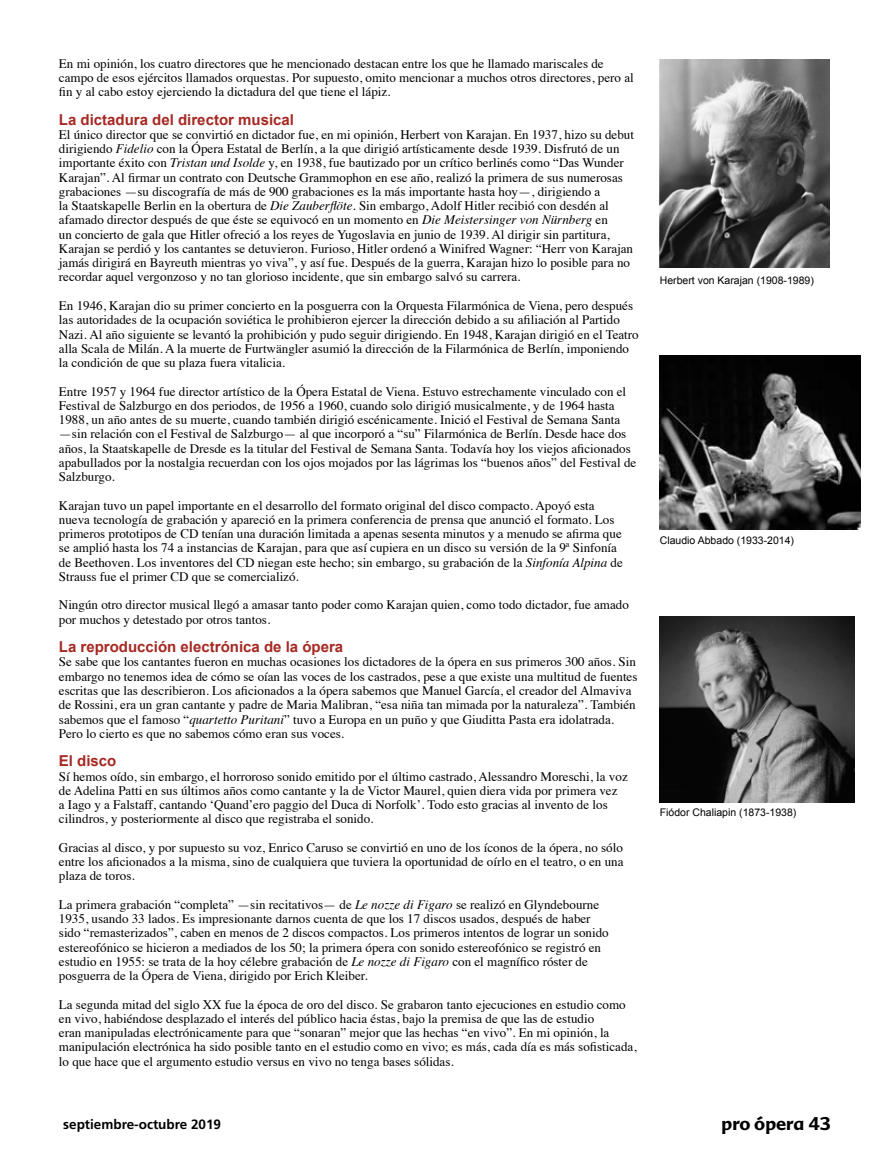
<style>
.page{position:relative;width:893px;height:1170px;background:#fff}
.page>*{position:absolute;margin:0;border:0;box-sizing:border-box;transform-origin:0 0}
.t1{font:700 18px "Advert";color:#000}
.t2{font:700 15px "Arial";color:#a62822}
.t3{font:700 13.5px "Frutiger";color:#000}
.t4{font:13.05px/14.2px "Times";color:#000}
.t5{font:10.5px "Arial";color:#000}
.s1{font-style:italic}
</style>
<div class="page">
<img style="left:659px;top:59px;width:170px;height:209px">
<img style="left:660px;top:355px;width:201px;height:175px">
<img style="left:660px;top:617px;width:195px;height:185px">
<p class="t4" style="left:59px;top:55px;width:576px">En mi opinión, los cuatro directores que he mencionado destacan entre los que he llamado mariscales de campo de esos ejércitos llamados orquestas. Por supuesto, omito mencionar a muchos otros directores, pero al fin y al cabo estoy ejerciendo la dictadura del que tiene el lápiz.</p>
<p class="t2" style="left:59px;top:109px;width:237px">La dictadura del director musical</p>
<p class="t4" style="left:59px;top:126px;width:577px">El único director que se convirtió en dictador fue, en mi opinión, Herbert von Karajan. En 1937, hizo su debut dirigiendo <span class="s1">Fidelio</span> con la Ópera Estatal de Berlín, a la que dirigió artísticamente desde 1939. Disfrutó de un importante éxito con <span class="s1">Tristan und Isolde</span> y, en 1938, fue bautizado por un crítico berlinés como “Das Wunder Karajan”. Al firmar un contrato con Deutsche Grammophon en ese año, realizó la primera de sus numerosas grabaciones —su discografía de más de 900 grabaciones es la más importante hasta hoy—, dirigiendo a<br>la Staatskapelle Berlin en la obertura de <span class="s1">Die Zauberflöte</span>. Sin embargo, Adolf Hitler recibió con desdén al afamado director después de que éste se equivocó en un momento en <span class="s1">Die Meistersinger von Nürnberg</span> en<br>un concierto de gala que Hitler ofreció a los reyes de Yugoslavia en junio de 1939. Al dirigir sin partitura, Karajan se perdió y los cantantes se detuvieron. Furioso, Hitler ordenó a Winifred Wagner: “Herr von Karajan jamás dirigirá en Bayreuth mientras yo viva”, y así fue. Después de la guerra, Karajan hizo lo posible para no recordar aquel vergonzoso y no tan glorioso incidente, que sin embargo salvó su carrera.</p>
<p class="t4" style="left:59px;top:297px;width:581px">En 1946, Karajan dio su primer concierto en la posguerra con la Orquesta Filarmónica de Viena, pero después las autoridades de la ocupación soviética le prohibieron ejercer la dirección debido a su afiliación al Partido Nazi. Al año siguiente se levantó la prohibición y pudo seguir dirigiendo. En 1948, Karajan dirigió en el Teatro alla Scala de Milán. A la muerte de Furtwängler asumió la dirección de la Filarmónica de Berlín, imponiendo la condición de que su plaza fuera vitalicia.</p>
<p class="t4" style="left:59px;top:383px;width:579px">Entre 1957 y 1964 fue director artístico de la Ópera Estatal de Viena. Estuvo estrechamente vinculado con el Festival de Salzburgo en dos periodos, de 1956 a 1960, cuando solo dirigió musicalmente, y de 1964 hasta 1988, un año antes de su muerte, cuando también dirigió escénicamente. Inició el Festival de Semana Santa —sin relación con el Festival de Salzburgo— al que incorporó a “su” Filarmónica de Berlín. Desde hace dos años, la Staatskapelle de Dresde es la titular del Festival de Semana Santa. Todavía hoy los viejos aficionados apabullados por la nostalgia recuerdan con los ojos mojados por las lágrimas los “buenos años” del Festival de Salzburgo.</p>
<p class="t4" style="left:59px;top:497px;width:565px">Karajan tuvo un papel importante en el desarrollo del formato original del disco compacto. Apoyó esta nueva tecnología de grabación y apareció en la primera conferencia de prensa que anunció el formato. Los primeros prototipos de CD tenían una duración limitada a apenas sesenta minutos y a menudo se afirma que se amplió hasta los 74 a instancias de Karajan, para que así cupiera en un disco su versión de la 9ª Sinfonía de Beethoven. Los inventores del CD niegan este hecho; sin embargo, su grabación de la <span class="s1">Sinfonía Alpina</span> de Strauss fue el primer CD que se comercializó.</p>
<p class="t4" style="left:59px;top:596px;width:571px">Ningún otro director musical llegó a amasar tanto poder como Karajan quien, como todo dictador, fue amado por muchos y detestado por otros tantos.</p>
<p class="t2" style="left:59px;top:637px;width:286px">La reproducción electrónica de la ópera</p>
<p class="t4" style="left:59px;top:653px;width:580px">Se sabe que los cantantes fueron en muchas ocasiones los dictadores de la ópera en sus primeros 300 años. Sin embargo no tenemos idea de cómo se oían las voces de los castrados, pese a que existe una multitud de fuentes escritas que las describieron. Los aficionados a la ópera sabemos que Manuel García, el creador del Almaviva de Rossini, era un gran cantante y padre de Maria Malibran, “esa niña tan mimada por la naturaleza”. También sabemos que el famoso “<span class="s1">quartetto Puritani</span>” tuvo a Europa en un puño y que Giuditta Pasta era idolatrada.<br>Pero lo cierto es que no sabemos cómo eran sus voces.</p>
<p class="t2" style="left:59px;top:751px;width:59px">El disco</p>
<p class="t4" style="left:59px;top:767px;width:570px">Sí hemos oído, sin embargo, el horroroso sonido emitido por el último castrado, Alessandro Moreschi, la voz de Adelina Patti en sus últimos años como cantante y la de Victor Maurel, quien diera vida por primera vez<br>a Iago y a Falstaff, cantando ‘Quand’ero paggio del Duca di Norfolk’. Todo esto gracias al invento de los cilindros, y posteriormente al disco que registraba el sonido.</p>
<p class="t4" style="left:59px;top:839px;width:566px;text-align:justify">Gracias al disco, y por supuesto su voz, Enrico Caruso se convirtió en uno de los íconos de la ópera, no sólo entre los aficionados a la misma, sino de cualquiera que tuviera la oportunidad de oírlo en el teatro, o en una plaza de toros.</p>
<p class="t4" style="left:59px;top:896px;width:551px">La primera grabación “completa” —sin recitativos— de <span class="s1">Le nozze di Figaro</span> se realizó en Glyndebourne 1935, usando 33 lados. Es impresionante darnos cuenta de que los 17 discos usados, después de haber sido “remasterizados”, caben en menos de 2 discos compactos. Los primeros intentos de lograr un sonido estereofónico se hicieron a mediados de los 50; la primera ópera con sonido estereofónico se registró en estudio en 1955: se trata de la hoy célebre grabación de <span class="s1">Le nozze di Figaro</span> con el magnífico róster de posguerra de la Ópera de Viena, dirigido por Erich Kleiber.</p>
<p class="t4" style="left:59px;top:995px;width:579px">La segunda mitad del siglo XX fue la época de oro del disco. Se grabaron tanto ejecuciones en estudio como en vivo, habiéndose desplazado el interés del público hacia éstas, bajo la premisa de que las de estudio<br>eran manipuladas electrónicamente para que “sonaran” mejor que las hechas “en vivo”. En mi opinión, la manipulación electrónica ha sido posible tanto en el estudio como en vivo; es más, cada día es más sofisticada, lo que hace que el argumento estudio versus en vivo no tenga bases sólidas.</p>
<p class="t5" style="left:660px;top:273px;width:156px">Herbert von Karajan (1908-1989)</p>
<p class="t5" style="left:660px;top:533px;width:136px">Claudio Abbado (1933-2014)</p>
<p class="t5" style="left:660px;top:805px;width:138px">Fiódor Chaliapin (1873-1938)</p>
<p class="t3" style="left:63px;top:1115px;width:159px">septiembre-octubre 2019</p>
<h1 class="t1" style="left:722px;top:1111px;width:111px">pro ópera 43</h1>
</div>
